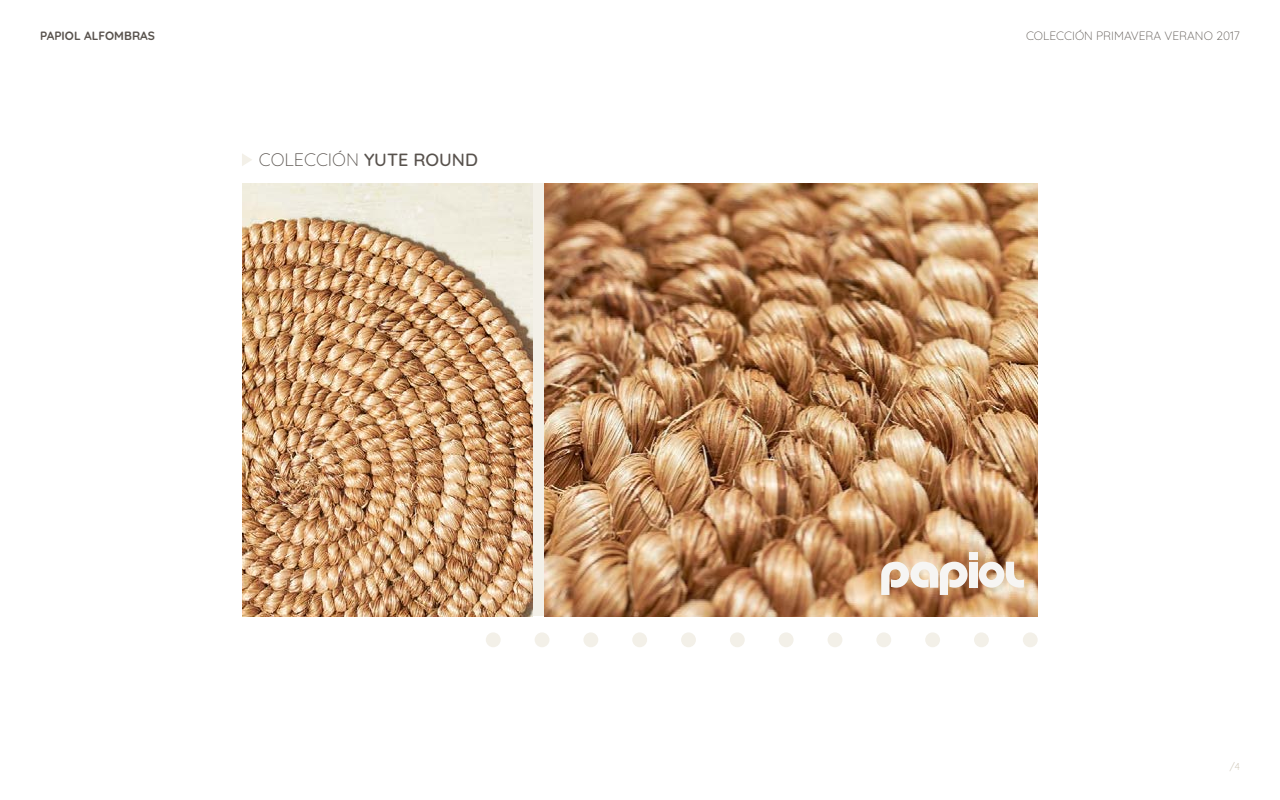
<style>
.page{position:relative;width:1280px;height:800px;background:#fff}
.page>*{position:absolute;margin:0;border:0;box-sizing:border-box;transform-origin:0 0}
.t1{font:300 18px "Quicksand";color:#58524d}
.t2{font:300 12px "Quicksand";color:#58524d}
.t3{font:700 12px "Quicksand";color:#58524d}
.t4{font:300 10px "Quicksand";color:#c6bdab}
.s1{font-weight:500}
</style>
<div class="page">
<svg style="left:242px;top:154px;width:10px;height:12px"></svg>
<img style="left:242px;top:184px;width:291px;height:432px">
<img style="left:544px;top:184px;width:494px;height:432px">
<div style="left:730px;top:632px;width:15px;height:15px;background:#f3f0e8;border-radius:50%"></div>
<div style="left:486px;top:632px;width:15px;height:15px;background:#f3f0e8;border-radius:50%"></div>
<div style="left:974px;top:632px;width:15px;height:15px;background:#f3f0e8;border-radius:50%"></div>
<div style="left:681px;top:632px;width:15px;height:15px;background:#f3f0e8;border-radius:50%"></div>
<div style="left:828px;top:632px;width:14px;height:15px;background:#f3f0e8;border-radius:50%"></div>
<div style="left:583px;top:632px;width:15px;height:15px;background:#f3f0e8;border-radius:50%"></div>
<div style="left:535px;top:632px;width:14px;height:15px;background:#f3f0e8;border-radius:50%"></div>
<div style="left:1023px;top:632px;width:15px;height:15px;background:#f3f0e8;border-radius:50%"></div>
<div style="left:779px;top:632px;width:15px;height:15px;background:#f3f0e8;border-radius:50%"></div>
<div style="left:925px;top:632px;width:15px;height:15px;background:#f3f0e8;border-radius:50%"></div>
<div style="left:632px;top:632px;width:15px;height:15px;background:#f3f0e8;border-radius:50%"></div>
<div style="left:876px;top:632px;width:15px;height:15px;background:#f3f0e8;border-radius:50%"></div>
<div style="left:883px;top:554px;width:145px;height:45px;background:#000;opacity:.05"></div>
<div style="left:969px;top:562px;width:8px;height:26px;background:#f6f5f3"></div>
<div style="left:969px;top:552px;width:8px;height:8px;background:#f6f5f3"></div>
<svg style="left:979px;top:562px;width:45px;height:26px"></svg>
<svg style="left:881px;top:562px;width:87px;height:33px"></svg>
<p class="t3" style="left:40px;top:26px;width:117px">PAPIOL ALFOMBRAS</p>
<p class="t2" style="left:1026px;top:27px;width:215px">COLECCIÓN PRIMAVERA VERANO 2017</p>
<h1 class="t1" style="left:259px;top:145px;width:221px">COLECCIÓN <span class="s1">YUTE ROUND</span></h1>
<p class="t4" style="left:1230px;top:759px;width:12px">/4</p>
</div>
